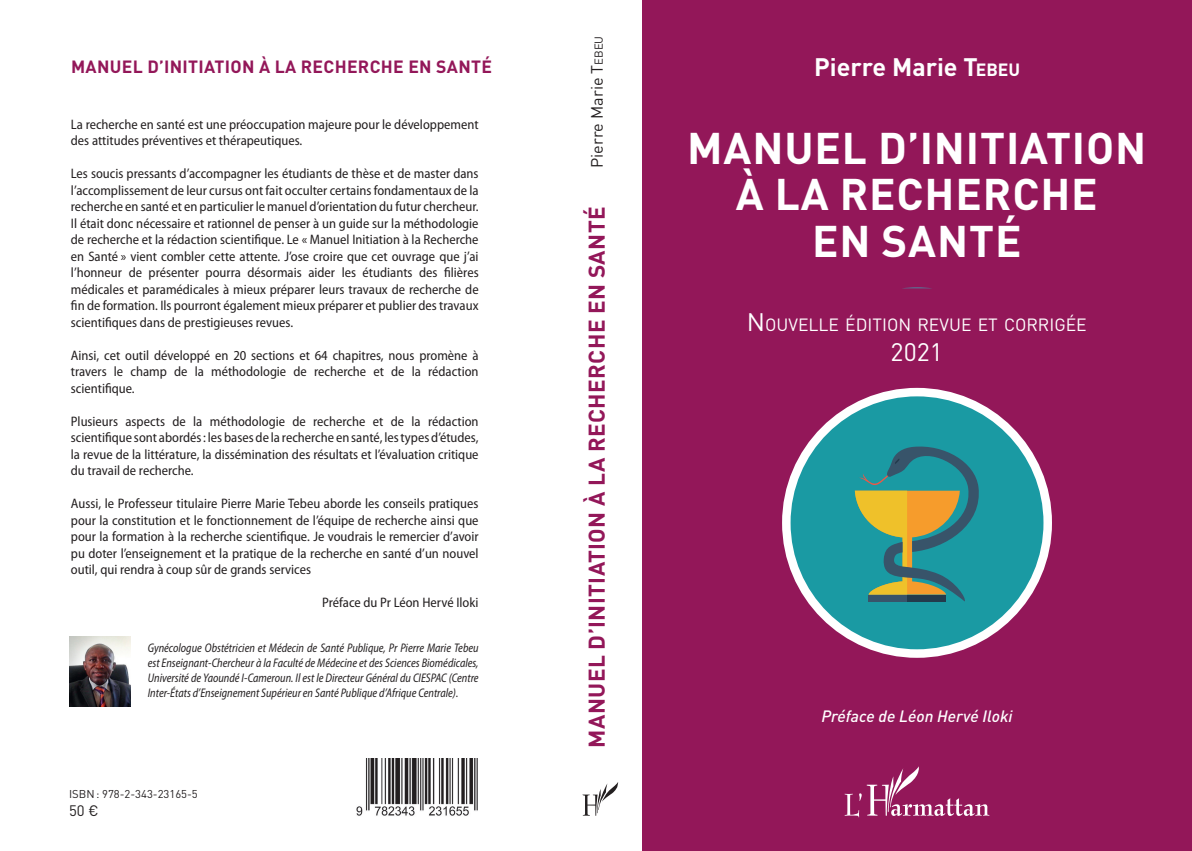
<style>
.page{position:relative;width:1192px;height:851px;background:#fff}
.page>*{position:absolute;margin:0;border:0;box-sizing:border-box;transform-origin:0 0}
.t1{font:700 43.75px/46.2px "DIN Pro";letter-spacing:.02em;color:#fff;text-align:center}
.t2{font:700 25px "DIN Pro";color:#fff}
.t3{font:25px "DIN Pro";color:#fff}
.t4{font:700 22.5px "DIN Pro";letter-spacing:.02em;color:#931759}
.t5{font:700 17.5px "DIN Pro";letter-spacing:.02em;color:#931759}
.t6{font:17.5px "DIN Pro";color:#fff}
.t7{font:italic 500 16.25px "DIN Pro";color:#fff}
.t8{font:16.25px "DIN Pro";color:#231f20}
.t9{font:15px "DIN Pro";color:#231f20}
.t10{font:semi-condensed 13.75px/16.5px "Myriad Pro";color:#231f20;text-align:justify}
.t11{font:italic semi-condensed 12.5px/15px "Myriad Pro";color:#231f20;text-align:justify;scale:.9 1}
.t12{font:11.25px "DIN Pro";color:#231f20}
.s1{font-style:inherit}
.s2{font-size:11.38px}
.s3{font-size:17.5px}
.s4{font-size:25px}
</style>
<div class="page">
<div style="left:642px;top:0;width:549px;height:850px;background:#931759"></div>
<img style="left:356px;top:758px;width:122px;height:58px">
<svg style="left:582px;top:782px;width:37px;height:33px"></svg>
<svg style="left:844px;top:766px;width:145px;height:51px"></svg>
<img style="left:69px;top:636px;width:61px;height:70px">
<div style="left:786px;top:392px;width:261px;height:261px;background:#1a9aa3;border-radius:50%"></div>
<div style="left:782px;top:388px;width:269px;height:269px;border:9px solid #fff;border-radius:50%"></div>
<svg style="left:905px;top:287px;width:24px;height:1px"></svg>
<svg style="left:854px;top:446px;width:125px;height:155px"></svg>
<div style="left:868px;top:594px;width:77px;height:7px;background:#38546a"></div>
<div style="left:907px;top:594px;width:38px;height:7px;background:#233b4c"></div>
<p class="t5" style="left:71px;top:52px;width:422px">MANUEL D’INITIATION À LA RECHERCHE EN SANTÉ</p>
<p class="t10" style="left:71px;top:115px;width:409px">La recherche en santé est une préoccupation majeure pour le développement des attitudes préventives et thérapeutiques.</p>
<p class="t10" style="left:71px;top:165px;width:409px">Les soucis pressants d’accompagner les étudiants de thèse et de master dans l’accomplissement de leur cursus ont fait occulter certains fondamentaux de la recherche en santé et en particulier le manuel d’orientation du futur chercheur.<br>Il était donc nécessaire et rationnel de penser à un guide sur la méthodologie de recherche et la rédaction scientifique. Le « Manuel Initiation à la Recherche en Santé » vient combler cette attente. J’ose croire que cet ouvrage que j’ai l’honneur de présenter pourra désormais aider les étudiants des filières médicales et paramédicales à mieux préparer leurs travaux de recherche de fin de formation. Ils pourront également mieux préparer et publier des travaux scientifiques dans de prestigieuses revues.</p>
<p class="t10" style="left:71px;top:346px;width:409px">Ainsi, cet outil développé en 20 sections et 64 chapitres, nous promène à travers le champ de la méthodologie de recherche et de la rédaction scientifique.</p>
<p class="t10" style="left:71px;top:412px;width:409px">Plusieurs aspects de la méthodologie de recherche et de la rédaction scientifique sont abordés: les bases de la recherche en santé, les types d’études, la revue de la littérature, la dissémination des résultats et l’évaluation critique du travail de recherche.</p>
<p class="t10" style="left:71px;top:495px;width:409px">Aussi, le Professeur titulaire Pierre Marie Tebeu aborde les conseils pratiques pour la constitution et le fonctionnement de l’équipe de recherche ainsi que pour la formation à la recherche scientifique. Je voudrais le remercier d’avoir pu doter l’enseignement et la pratique de la recherche en santé d’un nouvel outil, qui rendra à coup sûr de grands services</p>
<p class="t10" style="left:322px;top:594px;width:158px">Préface du Pr Léon Hervé Iloki</p>
<p class="t11" style="left:148px;top:640px;width:369px">Gynécologue Obstétricien et Médecin de Santé Publique, Pr Pierre Marie Tebeu est Enseignant-Chercheur à la Faculté de Médecine et des Sciences Biomédicales, Université de Yaoundé I-Cameroun. Il est le Directeur Général du CIESPAC (Centre Inter-États d’Enseignement Supérieur en Santé Publique d’Afrique Centrale).</p>
<p class="t12" style="left:69px;top:784px;width:130px">ISBN: 978-2-343-23165-5</p>
<p class="t9" style="left:69px;top:798px;width:31px">50 €</p>
<p class="t8" style="left:584px;top:168px;width:134px;rotate:-90deg">Pierre Marie <span class="s1">T</span><span class="s2">EBEU</span></p>
<h3 class="t4" style="left:578px;top:747px;width:542px;rotate:-90deg">MANUEL D’INITIATION À LA RECHERCHE EN SANTÉ</h3>
<h2 class="t2" style="left:814px;top:46px;width:207px">Pierre Marie T<span class="s3">EBEU</span></h2>
<h1 class="t1" style="left:687px;top:120px;width:460px">MANUEL D’INITIATION<br>À LA RECHERCHE<br>EN SANTÉ</h1>
<p class="t6" style="left:746px;top:310px;width:341px"><span class="s4">N</span>OUVELLE ÉDITION REVUE ET CORRIGÉE</p>
<h2 class="t3" style="left:890px;top:332px;width:54px">2021</h2>
<p class="t7" style="left:821px;top:702px;width:193px">Préface de Léon Hervé Iloki</p>
</div>
